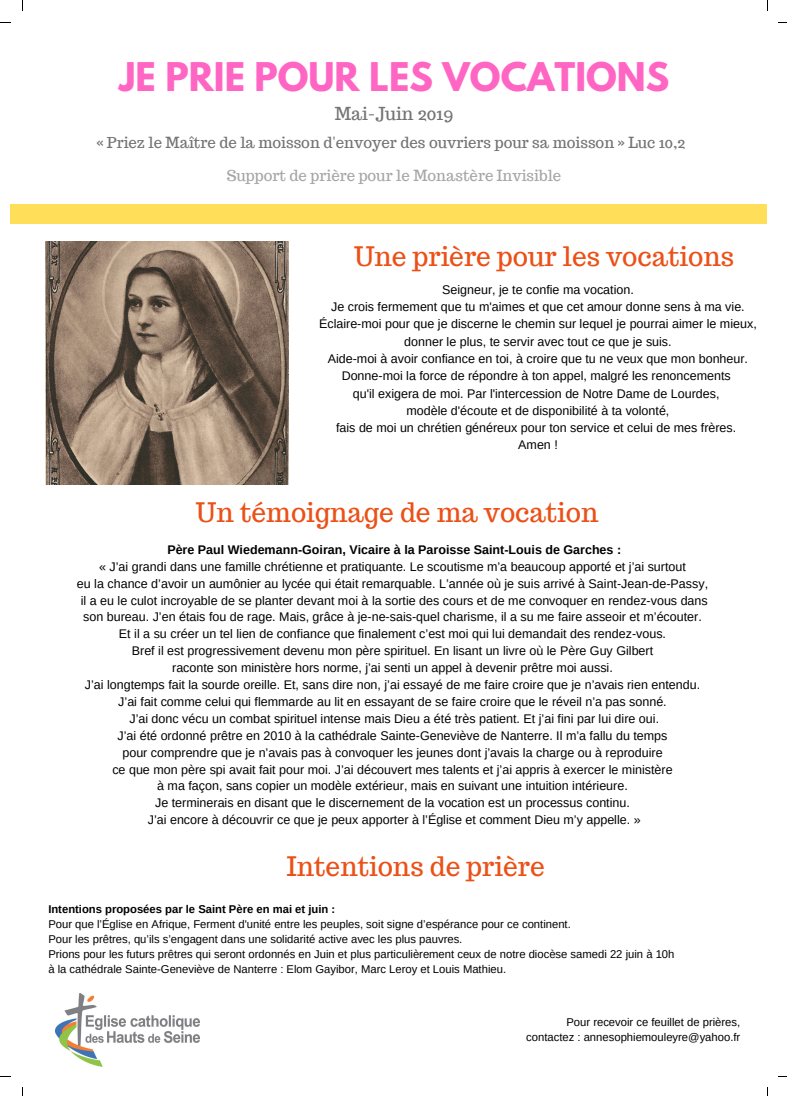
<style>
.page{position:relative;width:787px;height:1096px;background:#fff}
.page>*{position:absolute;margin:0;border:0;box-sizing:border-box;transform-origin:0 0}
.t1{font:700 35px "League Spartan";color:#ff66c4}
.t2{font:26.25px "Trocchi";color:#eb5017}
.t3{font:17.5px "Trocchi";color:#737373}
.t4{font:15px "Trocchi";color:#737373}
.t5{font:15px "Trocchi";color:#a6a6a6}
.t6{font:12.5px/16.9px "Arimo";color:#000;text-align:center}
.t7{font:700 12.5px "Arimo";color:#000}
.t8{font:11.25px/15px "Arimo";color:#000}
.t9{font:700 11.25px "Arimo";color:#000}
</style>
<div class="page">
<div style="left:10px;top:204px;width:756px;height:20px;background:#ffde59"></div>
<img style="left:46px;top:241px;width:243px;height:244px">
<img style="left:55px;top:993px;width:145px;height:73px">
<h1 class="t1" style="left:119px;top:60px;width:552px">JE PRIE POUR LES VOCATIONS</h1>
<h3 class="t3" style="left:335px;top:102px;width:121px">Mai-Juin 2019</h3>
<p class="t4" style="left:96px;top:132px;width:590px">« Priez le Maître de la moisson d'envoyer des ouvriers pour sa moisson » Luc 10,2</p>
<p class="t5" style="left:227px;top:165px;width:336px">Support de prière pour le Monastère Invisible</p>
<h2 class="t2" style="left:354px;top:239px;width:382px">Une prière pour les vocations</h2>
<p class="t6" style="left:319px;top:281px;width:439px;line-height:17.2px">Seigneur, je te confie ma vocation.<br>Je crois fermement que tu m'aimes et que cet amour donne sens à ma vie.<br>Éclaire-moi pour que je discerne le chemin sur lequel je pourrai aimer le mieux, donner le plus, te servir avec tout ce que je suis.<br>Aide-moi à avoir confiance en toi, à croire que tu ne veux que mon bonheur.<br>Donne-moi la force de répondre à ton appel, malgré les renoncements<br>qu'il exigera de moi. Par l'intercession de Notre Dame de Lourdes,<br>modèle d'écoute et de disponibilité à ta volonté,<br>fais de moi un chrétien généreux pour ton service et celui de mes frères.<br>Amen !</p>
<h2 class="t2" style="left:196px;top:495px;width:404px">Un témoignage de ma vocation</h2>
<p class="t7" style="left:167px;top:542px;width:455px">Père Paul Wiedemann-Goiran, Vicaire à la Paroisse Saint-Louis de Garches :</p>
<p class="t6" style="left:77px;top:558px;width:633px">« J’ai grandi dans une famille chrétienne et pratiquante. Le scoutisme m’a beaucoup apporté et j’ai surtout<br>eu la chance d’avoir un aumônier au lycée qui était remarquable. L’année où je suis arrivé à Saint-Jean-de-Passy, il a eu le culot incroyable de se planter devant moi à la sortie des cours et de me convoquer en rendez-vous dans son bureau. J’en étais fou de rage. Mais, grâce à je-ne-sais-quel charisme, il a su me faire asseoir et m’écouter.<br>Et il a su créer un tel lien de confiance que finalement c’est moi qui lui demandait des rendez-vous.<br>Bref il est progressivement devenu mon père spirituel. En lisant un livre où le Père Guy Gilbert<br>raconte son ministère hors norme, j’ai senti un appel à devenir prêtre moi aussi.<br>J’ai longtemps fait la sourde oreille. Et, sans dire non, j’ai essayé de me faire croire que je n’avais rien entendu.<br>J’ai fait comme celui qui flemmarde au lit en essayant de se faire croire que le réveil n’a pas sonné.<br>J’ai donc vécu un combat spirituel intense mais Dieu a été très patient. Et j’ai fini par lui dire oui.<br>J’ai été ordonné prêtre en 2010 à la cathédrale Sainte-Geneviève de Nanterre. Il m’a fallu du temps<br>pour comprendre que je n’avais pas à convoquer les jeunes dont j’avais la charge ou à reproduire<br>ce que mon père spi avait fait pour moi. J’ai découvert mes talents et j’ai appris à exercer le ministère<br>à ma façon, sans copier un modèle extérieur, mais en suivant une intuition intérieure.<br>Je terminerais en disant que le discernement de la vocation est un processus continu.<br>J’ai encore à découvrir ce que je peux apporter à l’Église et comment Dieu m’y appelle. »</p>
<h2 class="t2" style="left:287px;top:849px;width:259px">Intentions de prière</h2>
<p class="t9" style="left:48px;top:903px;width:288px">Intentions proposées par le Saint Père en mai et juin :</p>
<p class="t8" style="left:48px;top:916px;width:628px">Pour que l’Église en Afrique, Ferment d'unité entre les peuples, soit signe d’espérance pour ce continent.<br>Pour les prêtres, qu’ils s’engagent dans une solidarité active avec les plus pauvres.<br>Prions pour les futurs prêtres qui seront ordonnés en Juin et plus particulièrement ceux de notre diocèse samedi 22 juin à 10h à la cathédrale Sainte-Geneviève de Nanterre : Elom Gayibor, Marc Leroy et Louis Mathieu.</p>
<p class="t8" style="left:526px;top:1014px;width:216px;text-align:right">Pour recevoir ce feuillet de prières, contactez : annesophiemouleyre@yahoo.fr</p>
</div>
